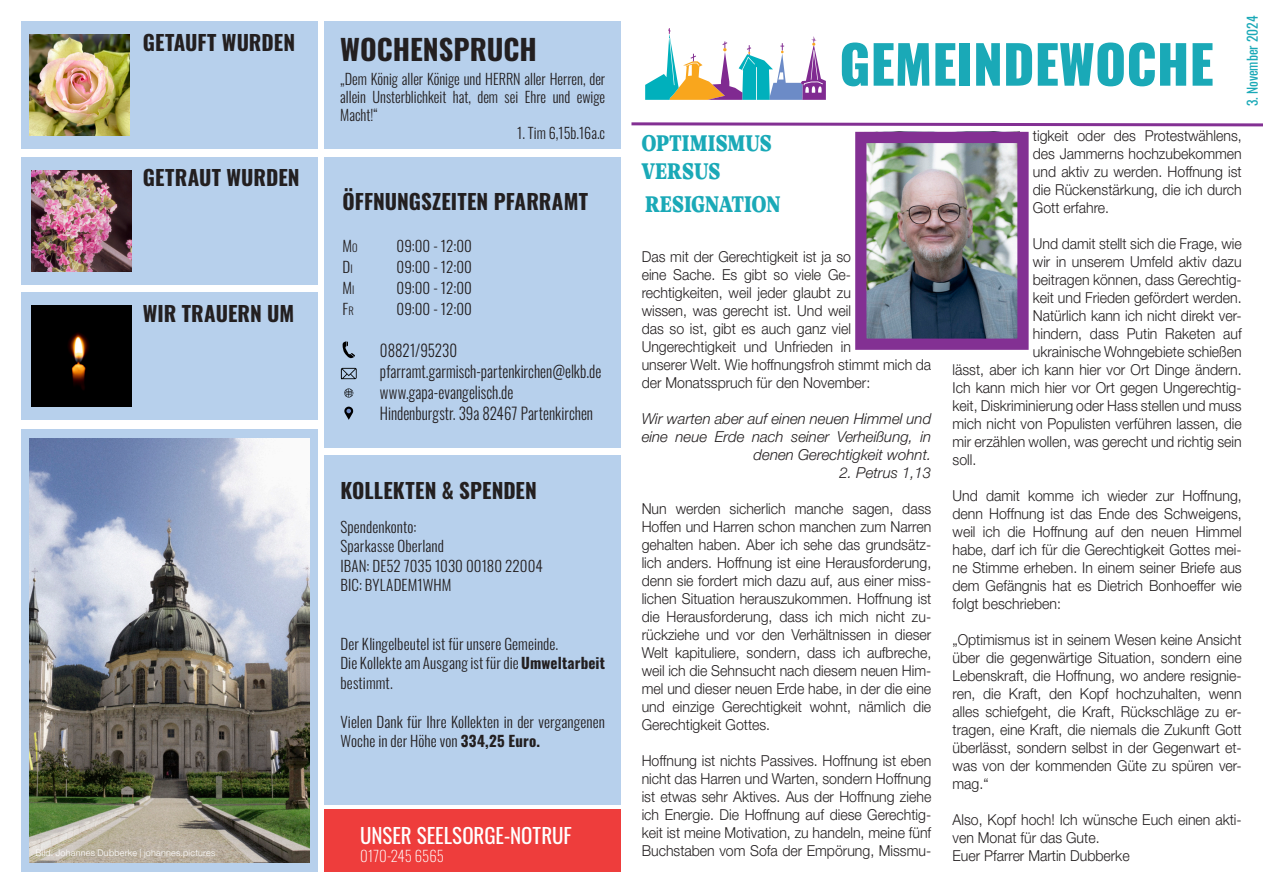
<style>
.page{position:relative;width:1263px;height:893px;background:#fff}
.page>*{position:absolute;margin:0;border:0;box-sizing:border-box;transform-origin:0 0}
.t1{font:700 28.5px "Oswald";color:#231f20}
.Header_Serif{font:24px/28.8px "Thermal X Tn Tx";letter-spacing:-.005em;color:#1aa9b7;scale:.77 1}
.Fliesstext{font:700 21px "Oswald";letter-spacing:.005em;color:#231f20}
.Fliesstext-2{font:21px "Oswald";color:#fff}
.Fliesstext-3{font:300 16.5px "Oswald";color:#231f20;scale:.91 1}
.Fliesstext-4{font:300 16.5px "Oswald";color:#231f20;scale:.91 1}
.Fliestext{font:300 15px/18px "Helvetica Neue LT Pro";color:#231f20;text-align:justify;scale:.94 1}
.Fliesstext-5{font:300 15px/19.5px "Oswald";letter-spacing:.005em;color:#231f20}
.Fliesstext-6{font:300 15px/18px "Oswald";letter-spacing:.005em;color:#231f20;text-align:justify;scale:.95 1}
.Fliestext_Zitat{font:italic 300 15px/18px "Helvetica Neue LT Pro";color:#231f20;text-align:right}
.Fliesstext-7{font:300 15px "Oswald";color:#231f20}
.Fliesstext-8{font:200 15px "Oswald";letter-spacing:-.005em;color:#fff}
.t2{font:13.5px "Oswald";color:#1aa9b7}
.Fliesstext-9{font:300 9px "Helvetica Neue LT Pro";letter-spacing:.025em;color:#fff}
.s1{font-size:10.5px}
.s2{font-weight:700}
</style>
<div class="page">
<div style="left:21px;top:292px;width:296px;height:128px;background:#b7d0ec"></div>
<svg style="left:645px;top:28px;width:181px;height:72px"></svg>
<svg style="left:842px;top:43px;width:26px;height:43px"></svg>
<svg style="left:874px;top:43px;width:55px;height:43px"></svg>
<svg style="left:935px;top:43px;width:20px;height:43px"></svg>
<div style="left:959px;top:43px;width:11px;height:43px;background:#1aa9b7"></div>
<svg style="left:976px;top:43px;width:24px;height:43px"></svg>
<svg style="left:1006px;top:43px;width:26px;height:43px"></svg>
<svg style="left:1038px;top:43px;width:148px;height:43px"></svg>
<svg style="left:1192px;top:43px;width:20px;height:43px"></svg>
<svg style="left:631px;top:122px;width:632px;height:5px"></svg>
<img style="left:867px;top:144px;width:150px;height:194px">
<div style="left:855px;top:132px;width:174px;height:218px;border:11px solid #833093"></div>
<div style="left:325px;top:810px;width:296px;height:62px;background:#ee3d3c"></div>
<div style="left:325px;top:157px;width:296px;height:290px;background:#b7d0ec"></div>
<svg style="left:343px;top:341px;width:12px;height:17px"></svg>
<svg style="left:341px;top:368px;width:16px;height:11px"></svg>
<svg style="left:344px;top:388px;width:9px;height:9px"></svg>
<svg style="left:344px;top:407px;width:9px;height:13px"></svg>
<div style="left:325px;top:455px;width:296px;height:350px;background:#b7d0ec"></div>
<div style="left:325px;top:21px;width:296px;height:128px;background:#b7d0ec"></div>
<div style="left:21px;top:21px;width:296px;height:128px;background:#b7d0ec"></div>
<div style="left:21px;top:157px;width:296px;height:127px;background:#b7d0ec"></div>
<div style="left:21px;top:429px;width:296px;height:443px;background:#b7d0ec"></div>
<img style="left:30px;top:439px;width:279px;height:424px">
<img style="left:31px;top:170px;width:100px;height:101px">
<img style="left:30px;top:35px;width:100px;height:100px">
<img style="left:32px;top:306px;width:100px;height:101px">
<p class="Fliesstext" style="left:143px;top:32px;width:154px">GETAUFT WURDEN</p>
<p class="Fliesstext" style="left:143px;top:166px;width:158px">GETRAUT WURDEN</p>
<p class="Fliesstext" style="left:143px;top:303px;width:153px">WIR TRAUERN UM</p>
<p class="Fliesstext-9" style="left:36px;top:848px;width:181px">Bild: Johannes Dubberke | johannes.pictures</p>
<p class="t1" style="left:340px;top:34px;width:198px">WOCHENSPRUCH</p>
<p class="Fliesstext-6" style="left:340px;top:68px;width:280px">„Dem König aller Könige und HERRN aller Herren, der allein Unsterblichkeit hat, dem sei Ehre und ewige Macht!“</p>
<p class="Fliesstext-6" style="left:517px;top:122px;width:94px">1. Tim 6,15b.16a.c</p>
<p class="Fliesstext" style="left:343px;top:190px;width:247px">ÖFFNUNGSZEITEN PFARRAMT</p>
<p class="Fliesstext-7" style="left:343px;top:232px;width:17px">M<span class="s1">o</span></p>
<p class="Fliesstext-7" style="left:397px;top:232px;width:77px">09:00 - 12:00</p>
<p class="Fliesstext-7" style="left:343px;top:253px;width:12px">D<span class="s1">i</span></p>
<p class="Fliesstext-7" style="left:397px;top:253px;width:77px">09:00 - 12:00</p>
<p class="Fliesstext-7" style="left:343px;top:274px;width:13px">M<span class="s1">i</span></p>
<p class="Fliesstext-7" style="left:397px;top:274px;width:77px">09:00 - 12:00</p>
<p class="Fliesstext-7" style="left:343px;top:295px;width:13px">F<span class="s1">r</span></p>
<p class="Fliesstext-7" style="left:397px;top:295px;width:77px">09:00 - 12:00</p>
<p class="Fliesstext-4" style="left:380px;top:335px;width:86px">08821/95230</p>
<p class="Fliesstext-3" style="left:380px;top:356px;width:245px">pfarramt.garmisch-partenkirchen@elkb.de</p>
<p class="Fliesstext-3" style="left:380px;top:377px;width:148px">www.gapa-evangelisch.de</p>
<p class="Fliesstext-3" style="left:380px;top:398px;width:236px">Hindenburgstr. 39a 82467 Partenkirchen</p>
<p class="Fliesstext" style="left:340px;top:479px;width:198px">KOLLEKTEN &amp; SPENDEN</p>
<p class="Fliesstext-5" style="left:340px;top:515px;width:77px">Spendenkonto:</p>
<p class="Fliesstext-5" style="left:340px;top:535px;width:105px">Sparkasse Oberland</p>
<p class="Fliesstext-5" style="left:340px;top:554px;width:204px">IBAN: DE52 7035 1030 00180 22004</p>
<p class="Fliesstext-5" style="left:340px;top:574px;width:112px">BIC: BYLADEM1WHM</p>
<p class="Fliesstext-5" style="left:340px;top:632px;width:219px">Der Klingelbeutel ist für unsere Gemeinde.</p>
<p class="Fliesstext-5" style="left:340px;top:652px;width:266px">Die Kollekte am Ausgang ist für die <span class="s2">Umweltarbeit </span>bestimmt.</p>
<p class="Fliesstext-5" style="left:340px;top:710px;width:266px">Vielen Dank für Ihre Kollekten in der vergangenen<br>Woche in der Höhe von <span class="s2">334,25 Euro.</span></p>
<p class="Fliesstext-2" style="left:360px;top:817px;width:213px">UNSER SEELSORGE-NOTRUF</p>
<p class="Fliesstext-8" style="left:360px;top:843px;width:85px">0170-245 6565</p>
<p class="Header_Serif" style="left:642px;top:128px;width:171px">OPTIMISMUS<br>VERSUS</p>
<p class="Header_Serif" style="left:645px;top:189px;width:177px">RESIGNATION</p>
<p class="Fliestext" style="left:642px;top:247px;width:310px;text-align:left">Das mit der Gerechtigkeit ist ja so<br>eine Sache. Es gibt so viele Ge&shy;rechtigkeiten, weil jeder glaubt zu<br>wissen, was gerecht ist. Und weil<br>das so ist, gibt es auch ganz viel Ungerechtigkeit und Unfrieden in<br>unserer Welt. Wie hoffnungsfroh stimmt mich da der Monatsspruch für den November:</p>
<p class="Fliestext_Zitat" style="left:642px;top:410px;width:291px">Wir warten aber auf einen neuen Himmel und eine neue Erde nach seiner Verheißung, in denen Gerechtigkeit wohnt.</p>
<p class="Fliestext_Zitat" style="left:839px;top:464px;width:93px">2. Petrus 1,13</p>
<p class="Fliestext" style="left:642px;top:499px;width:310px">Nun werden sicherlich manche sagen, dass Hoffen und Harren schon manchen zum Narren gehalten haben. Aber ich sehe das grundsätz&shy;lich anders. Hoffnung ist eine Herausforderung, denn sie fordert mich dazu auf, aus einer miss&shy;lichen Situation herauszukommen. Hoffnung ist die Herausforderung, dass ich mich nicht zu&shy;rückziehe und vor den Verhältnissen in dieser Welt kapituliere, sondern, dass ich aufbreche, weil ich die Sehnsucht nach diesem neuen Him&shy;mel und dieser neuen Erde habe, in der die eine und einzige Gerechtigkeit wohnt, nämlich die Gerechtigkeit Gottes.</p>
<p class="Fliestext" style="left:642px;top:751px;width:310px">Hoffnung ist nichts Passives. Hoffnung ist eben nicht das Harren und Warten, sondern Hoffnung ist etwas sehr Aktives. Aus der Hoffnung ziehe ich Energie. Die Hoffnung auf diese Gerechtig&shy;keit ist meine Motivation, zu handeln, meine fünf Buchstaben vom Sofa der Empörung, Missmu-</p>
<p class="t2" style="left:1240px;top:106px;width:92px;rotate:-90deg">3. November 2024</p>
<p class="Fliestext" style="left:1033px;top:126px;width:224px">tigkeit oder des Protestwählens, des Jammerns hochzubekommen und aktiv zu werden. Hoffnung ist die Rückenstärkung, die ich durch Gott erfahre.</p>
<p class="Fliestext" style="left:1033px;top:234px;width:224px">Und damit stellt sich die Frage, wie</p>
<p class="Fliestext" style="left:1033px;top:252px;width:224px">wir in unserem Umfeld aktiv dazu</p>
<p class="Fliestext" style="left:1033px;top:270px;width:224px">beitragen können, dass Gerechtig-</p>
<p class="Fliestext" style="left:1033px;top:288px;width:224px">keit und Frieden gefördert werden.</p>
<p class="Fliestext" style="left:1033px;top:306px;width:224px">Natürlich kann ich nicht direkt ver-</p>
<p class="Fliestext" style="left:1033px;top:324px;width:224px">hindern, dass Putin Raketen auf</p>
<p class="Fliestext" style="left:1033px;top:342px;width:224px">ukrainische Wohngebiete schießen</p>
<p class="Fliestext" style="left:952px;top:360px;width:309px">lässt, aber ich kann hier vor Ort Dinge ändern.</p>
<p class="Fliestext" style="left:952px;top:378px;width:309px">Ich kann mich hier vor Ort gegen Ungerechtig-</p>
<p class="Fliestext" style="left:952px;top:396px;width:309px">keit, Diskriminierung oder Hass stellen und muss</p>
<p class="Fliestext" style="left:952px;top:414px;width:309px">mich nicht von Populisten verführen lassen, die</p>
<p class="Fliestext" style="left:952px;top:432px;width:309px">mir erzählen wollen, was gerecht und richtig sein</p>
<p class="Fliestext" style="left:952px;top:450px;width:27px">soll.</p>
<p class="Fliestext" style="left:952px;top:486px;width:309px">Und damit komme ich wieder zur Hoffnung, denn Hoffnung ist das Ende des Schweigens, weil ich die Hoffnung auf den neuen Himmel habe, darf ich für die Gerechtigkeit Gottes mei&shy;ne Stimme erheben. In einem seiner Briefe aus dem Gefängnis hat es Dietrich Bonhoeffer wie folgt beschrieben:</p>
<p class="Fliestext" style="left:952px;top:630px;width:309px">„Optimismus ist in seinem Wesen keine Ansicht über die gegenwärtige Situation, sondern eine Lebenskraft, die Hoffnung, wo andere resignie&shy;ren, die Kraft, den Kopf hochzuhalten, wenn alles schiefgeht, die Kraft, Rückschläge zu er&shy;tragen, eine Kraft, die niemals die Zukunft Gott überlässt, sondern selbst in der Gegenwart et&shy;was von der kommenden Güte zu spüren ver&shy;mag.“</p>
<p class="Fliestext" style="left:952px;top:810px;width:309px">Also, Kopf hoch! Ich wünsche Euch einen akti&shy;ven Monat für das Gute.</p>
<p class="Fliestext" style="left:952px;top:846px;width:190px">Euer Pfarrer Martin Dubberke</p>
</div>
